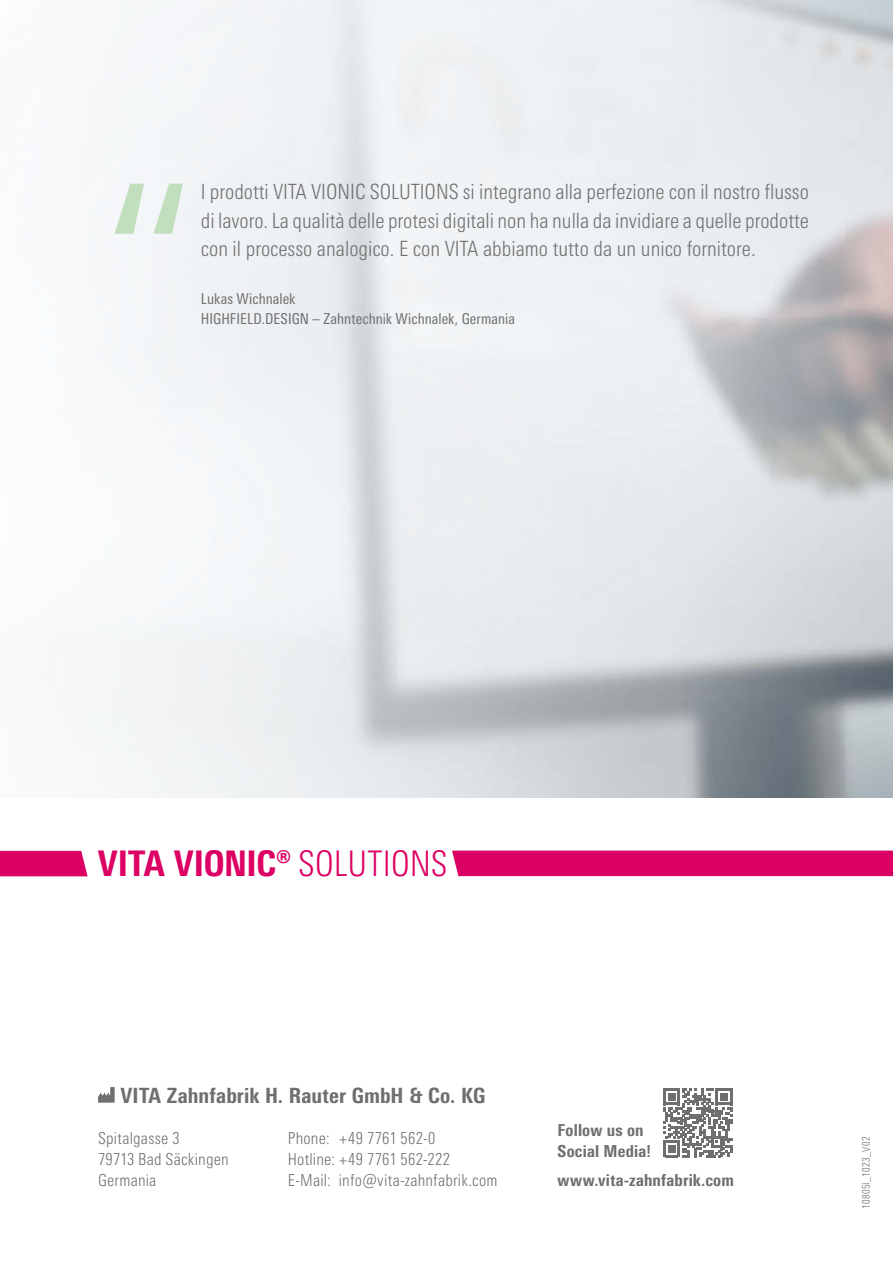
<style>
.page{position:relative;width:893px;height:1263px;background:#fff}
.page>*{position:absolute;margin:0;border:0;box-sizing:border-box;transform-origin:0 0}
.t1{font:300 condensed 275.4px "Univers Next Pro";color:#c1debd}
.t2{font:800 condensed 35.25px "Univers Next Pro";letter-spacing:-.01em;color:#dd0064}
.t3{font:300 condensed 21px/28.5px "Univers Next Pro";color:#6f6f6e;text-align:justify}
.t4{font:800 condensed 21px "Univers Next Pro";letter-spacing:.005em;color:#6f6f6e}
.t5{font:300 condensed 16.5px/21px "Univers Next Pro";letter-spacing:.015em;color:#6f6f6e}
.t6{font:800 condensed 16.5px/21px "Univers Next Pro";letter-spacing:.01em;color:#6f6f6e}
.t7{font:condensed 15px/19.5px "Univers Next Pro";letter-spacing:.005em;color:#6f6f6e}
.t8{font:300 condensed 10.5px "Univers Next Pro";letter-spacing:.035em;color:#6f6f6e}
.s1{font-weight:300}
</style>
<div class="page">
<img style="left:88px;top:0;width:805px;height:797px">
<div style="left:452px;top:851px;width:441px;height:25px;background:#dd0064"></div>
<div style="left:0;top:851px;width:88px;height:25px;background:#dd0064"></div>
<svg style="left:98px;top:1087px;width:17px;height:16px"></svg>
<svg style="left:663px;top:1088px;width:69px;height:69px"></svg>
<h1 class="t1" style="left:98px;top:127px;width:103px">“</h1>
<p class="t3" style="left:201px;top:178px;width:610px">I prodotti VITA VIONIC SOLUTIONS si integrano alla perfezione con il nostro flusso di lavoro. La qualità delle protesi digitali non ha nulla da invidiare a quelle prodotte con il processo analogico. E con VITA abbiamo tutto da un unico fornitore.</p>
<p class="t7" style="left:201px;top:289px;width:316px">Lukas Wichnalek<br>HIGHFIELD.DESIGN – Zahntechnik Wichnalek, Germania</p>
<h2 class="t2" style="left:98px;top:842px;width:351px">VITA VIONIC® <span class="s1">SOLUTIONS</span></h2>
<p class="t4" style="left:120px;top:1082px;width:366px">VITA Zahnfabrik H. Rauter GmbH &amp; Co. KG</p>
<p class="t5" style="left:288px;top:1128px;width:211px">Phone: +49 7761 562-0<br>Hotline: +49 7761 562-222<br>E-Mail: info@vita-zahnfabrik.com</p>
<p class="t5" style="left:98px;top:1128px;width:132px">Spitalgasse 3<br>79713 Bad Säckingen<br>Germania</p>
<p class="t6" style="left:558px;top:1120px;width:95px">Follow us on<br>Social Media!</p>
<p class="t6" style="left:558px;top:1170px;width:178px">www.vita-zahnfabrik.com</p>
<p class="t8" style="left:860px;top:1209px;width:74px;rotate:-90deg">10805I_1023_V02</p>
</div>
